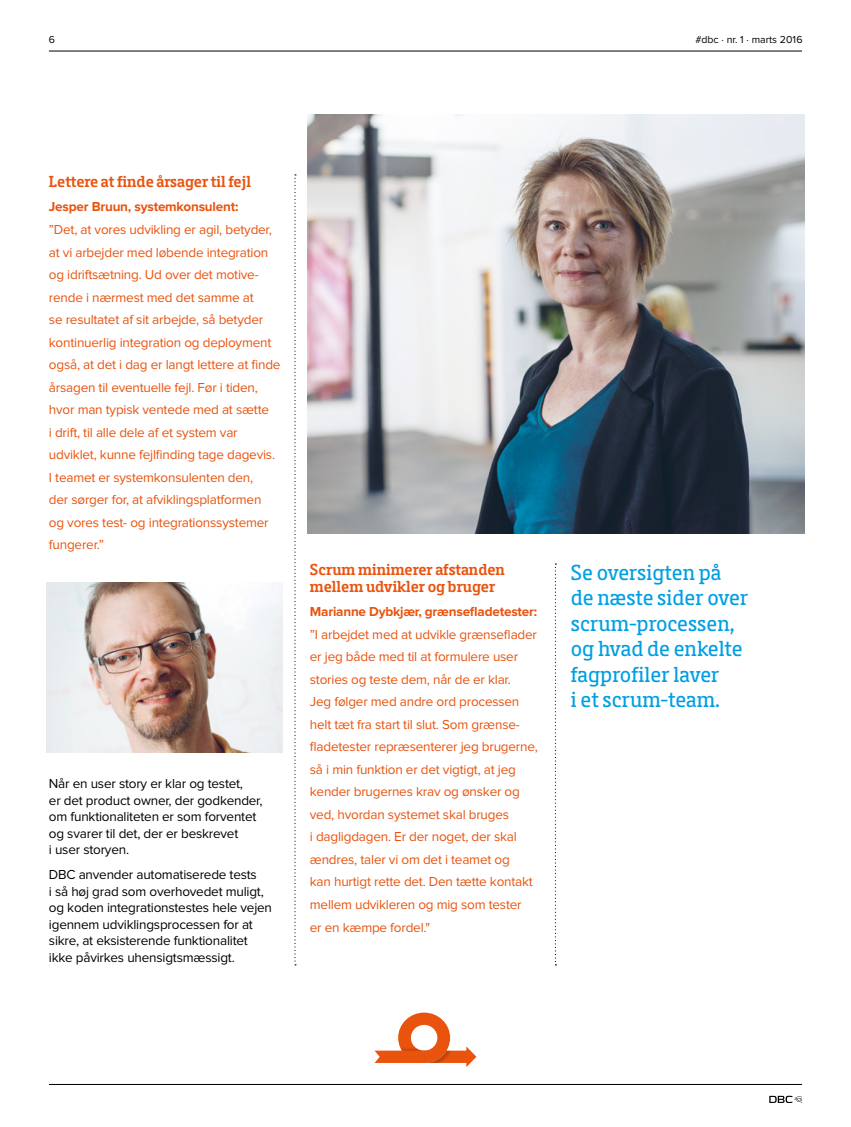
<style>
.page{position:relative;width:851px;height:1127px;background:#fff}
.page>*{position:absolute;margin:0;border:0;box-sizing:border-box;transform-origin:0 0}
.brødtekst{font:500 22.5px/25.5px "Metro Serif";color:#009fe3}
.Mellemrubrik{font:600 16.5px/16.5px "Metro Serif";color:#e9530e}
.Citat_orange{font:13.5px/22.5px "Proxima Nova";letter-spacing:-.015em;color:#e9530e}
.brødtekst-2{font:13.5px/16.5px "Proxima Nova";letter-spacing:-.015em;color:#000}
.Brødtekst_Bold{font:700 13.5px "Proxima Nova";letter-spacing:-.015em;color:#e9530e}
.t1{font:10.5px "Proxima Nova";color:#000}
</style>
<div class="page">
<hr style="left:49px;top:51px;width:752px;height:1px;background:#000">
<hr style="left:49px;top:1084px;width:752px;height:1px;background:#000">
<svg style="left:769px;top:1096px;width:32px;height:7px"></svg>
<svg style="left:294px;top:174px;width:2px;height:791px"></svg>
<svg style="left:554px;top:563px;width:2px;height:402px"></svg>
<img style="left:308px;top:115px;width:496px;height:418px">
<img style="left:47px;top:583px;width:235px;height:170px">
<svg style="left:374px;top:1012px;width:102px;height:55px"></svg>
<p class="t1" style="left:49px;top:34px;width:8px">6</p>
<p class="t1" style="left:695px;top:34px;width:109px">#dbc · nr. 1 · marts 2016</p>
<p class="Mellemrubrik" style="left:49px;top:173px;width:203px">Lettere at finde årsager til fejl</p>
<p class="Brødtekst_Bold" style="left:49px;top:201px;width:191px">Jesper Bruun, systemkonsulent:</p>
<p class="Citat_orange" style="left:49px;top:219px;width:233px">”Det, at vores udvikling er agil, betyder, at vi arbejder med løbende integration og idriftsætning. Ud over det motive&shy;rende i nærmest med det samme at<br>se resultatet af sit arbejde, så betyder kontinuerlig integration og deployment også, at det i dag er langt lettere at finde årsagen til eventuelle fejl. Før i tiden, hvor man typisk ventede med at sætte<br>i drift, til alle dele af et system var udviklet, kunne fejlfinding tage dagevis.<br>I teamet er systemkonsulenten den,<br>der sørger for, at afviklingsplatformen<br>og vores test- og integrationssystemer fungerer.”</p>
<p class="brødtekst-2" style="left:49px;top:776px;width:215px">Når en user story er klar og testet,<br>er det product owner, der godkender, om funktionaliteten er som forventet og svarer til det, der er beskrevet<br>i user storyen.</p>
<p class="brødtekst-2" style="left:49px;top:867px;width:224px">DBC anvender automatiserede tests<br>i så høj grad som overhovedet muligt, og koden integrationstestes hele vejen igennem udviklingsprocessen for at sikre, at eksisterende funktionalitet ikke påvirkes uhensigtsmæssigt.</p>
<p class="Mellemrubrik" style="left:310px;top:562px;width:196px">Scrum minimerer afstanden mellem udvikler og bruger</p>
<p class="Brødtekst_Bold" style="left:310px;top:606px;width:229px">Marianne Dybkjær, grænsefladetester:</p>
<p class="Citat_orange" style="left:310px;top:624px;width:229px">”I arbejdet med at udvikle grænseflader er jeg både med til at formulere user stories og teste dem, når de er klar.<br>Jeg følger med andre ord processen helt tæt fra start til slut. Som grænse&shy;fladetester repræsenterer jeg brugerne, så i min funktion er det vigtigt, at jeg kender brugernes krav og ønsker og ved, hvordan systemet skal bruges<br>i dagligdagen. Er der noget, der skal ændres, taler vi om det i teamet og<br>kan hurtigt rette det. Den tætte kontakt mellem udvikleren og mig som tester<br>er en kæmpe fordel."</p>
<p class="brødtekst" style="left:570px;top:560px;width:179px">Se oversigten på de næste sider over scrum-processen, og hvad de enkelte fagprofiler laver<br>i et scrum-team.</p>
</div>
